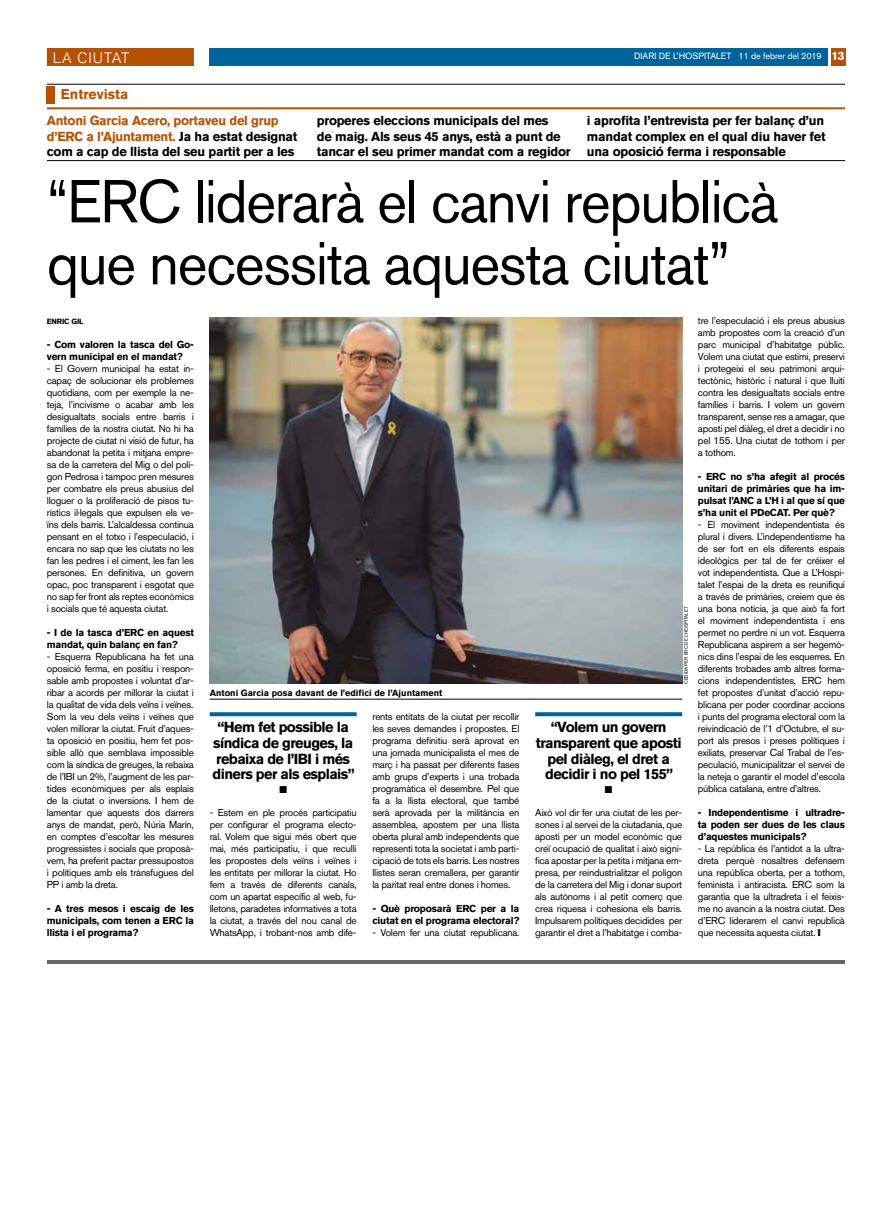
<style>
.page{position:relative;width:893px;height:1220px;background:#fff}
.page>*{position:absolute;margin:0;border:0;box-sizing:border-box;transform-origin:0 0}
.t1{font:60px/62px "Akzidenz Grotesk BQ";letter-spacing:-.02em;color:#000;scale:.95 1}
.t2{font:300 15px "Akzidenz Grotesk BQ";letter-spacing:.06em;color:#fff}
.t3{font:700 14.5px/15.7px "Akzidenz Grotesk BQ";letter-spacing:-.04em;color:#000;text-align:center}
.t4{font:700 14px "Akzidenz Grotesk BQ";color:#b55103}
.t5{font:700 13px/15.5px "Akzidenz Grotesk BQ";letter-spacing:-.02em;color:#000}
.t6{font:700 13px/15.5px "Akzidenz Grotesk BQ";letter-spacing:-.02em;color:#b55103}
.t7{font:10px/12px "Akzidenz Grotesk BQ";letter-spacing:-.025em;color:#000;text-align:justify}
.t8{font:700 10px/12px "Akzidenz Grotesk BQ";letter-spacing:-.025em;color:#000}
.t9{font:10px "Zapf Dingbats ITC";color:#000}
.t10{font:700 9px "Akzidenz Grotesk BQ";color:#000}
.t11{font:9px "Akzidenz Grotesk BQ";color:#fff}
.t12{font:700 7.5px "Akzidenz Grotesk BQ";letter-spacing:-.02em;color:#000}
.t13{font:5px "Akzidenz Grotesk BQ";color:#000;scale:.94 1}
.s1{font-style:inherit}
.s2{font-weight:700;font-size:12px}
.s3{color:#000}
</style>
<div class="page">
<div style="left:210px;top:48px;width:618px;height:18px;background:#00649c"></div>
<div style="left:831px;top:48px;width:14px;height:18px;background:#b55103"></div>
<div style="left:47px;top:48px;width:147px;height:18px;background:#b55103"></div>
<hr style="left:47px;top:960px;width:798px;height:4px;background:#666">
<img style="left:210px;top:317px;width:472px;height:367px">
<hr style="left:210px;top:699px;width:472px;height:1px;background:#000">
<svg style="left:210px;top:712px;width:147px;height:4px"></svg>
<hr style="left:47px;top:84px;width:798px;height:1px;background:#000">
<div style="left:47px;top:87px;width:8px;height:17px;background:#b55103"></div>
<hr style="left:47px;top:107px;width:798px;height:2px;background:#b55103">
<hr style="left:47px;top:160px;width:798px;height:1px;background:#000">
<svg style="left:535px;top:712px;width:147px;height:4px"></svg>
<h2 class="t2" style="left:53px;top:49px;width:78px">LA CIUTAT</h2>
<p class="t11" style="left:634px;top:51px;width:212px">DIARI DE L’HOSPITALET <span class="s1">11 de febrer del 2019</span> <span class="s2">13</span></p>
<h3 class="t4" style="left:61px;top:86px;width:69px">Entrevista</h3>
<h3 class="t6" style="left:47px;top:113px;width:252px">Antoni Garcia Acero, portaveu del grup d’ERC a l’Ajuntament. <span class="s3">Ja ha estat designat com a cap de llista del seu partit per a les</span></h3>
<h3 class="t5" style="left:317px;top:113px;width:255px">properes eleccions municipals del mes<br>de maig. Als seus 45 anys, està a punt de tancar el seu primer mandat com a regidor</h3>
<h3 class="t5" style="left:587px;top:113px;width:240px">i aprofita l’entrevista per fer balanç d’un mandat complex en el qual diu haver fet una oposició ferma i responsable</h3>
<h1 class="t1" style="left:47px;top:170px;width:771px">“ERC liderarà el canvi republicà que necessita aquesta ciutat”</h1>
<p class="t12" style="left:47px;top:317px;width:38px">ENRIC GIL</p>
<p class="t8" style="left:47px;top:339px;width:148px">- Com valoren la tasca del Go&shy;vern municipal en el mandat?</p>
<p class="t7" style="left:47px;top:362px;width:149px">- El Govern municipal ha estat in&shy;capaç de solucionar els problemes quotidians, com per exemple la ne&shy;teja, l’incivisme o acabar amb les desigualtats socials entre barris i famílies de la nostra ciutat. No hi ha projecte de ciutat ni visió de futur, ha abandonat la petita i mitjana empre&shy;sa de la carretera del Mig o del polí&shy;gon Pedrosa i tampoc pren mesures per combatre els preus abusius del lloguer o la proliferació de pisos tu&shy;rístics il·legals que expulsen els ve&shy;ïns dels barris. L’alcaldessa continua pensant en el totxo i l’especulació, i encara no sap que les ciutats no les fan les pedres i el ciment, les fan les persones. En definitiva, un govern opac, poc transparent i esgotat que no sap fer front als reptes econòmics i socials que té aquesta ciutat.</p>
<p class="t8" style="left:47px;top:627px;width:149px">- I de la tasca d’ERC en aquest mandat, quin balanç en fan?</p>
<p class="t7" style="left:47px;top:650px;width:149px">- Esquerra Republicana ha fet una oposició ferma, en positiu i respon&shy;sable amb propostes i voluntat d’ar&shy;ribar a acords per millorar la ciutat i la qualitat de vida dels veïns i veïnes.<br>Som la veu dels veïns i veïnes que volen millorar la ciutat. Fruit d’aques&shy;ta oposició en positiu, hem fet pos&shy;sible allò que semblava impossible com la síndica de greuges, la rebaixa de l’IBI un 2%, l’augment de les par&shy;tides econòmiques per als esplais de la ciutat o inversions. I hem de lamentar que aquests dos darrers anys de mandat, però, Núria Marín, en comptes d’escoltar les mesures progressistes i socials que proposà&shy;vem, ha preferit pactar pressupostos i polítiques amb els trànsfugues del PP i amb la dreta.</p>
<p class="t8" style="left:47px;top:903px;width:149px;text-align:justify">- A tres mesos i escaig de les municipals, com tenen a ERC la llista i el programa?</p>
<p class="t10" style="left:210px;top:688px;width:234px">Antoni Garcia posa davant de l’edifici de l’Ajuntament</p>
<h3 class="t3" style="left:213px;top:719px;width:144px">“Hem fet possible la síndica de greuges, la rebaixa de l’IBI i més diners per als esplais”</h3>
<p class="t9" style="left:279px;top:785px;width:9px">■</p>
<p class="t7" style="left:372px;top:710px;width:149px">rents entitats de la ciutat per recollir les seves demandes i propostes. El programa definitiu serà aprovat en una jornada municipalista el mes de març i ha passat per diferents fases amb grups d’experts i una trobada programàtica el desembre. Pel que fa a la llista electoral, que també serà aprovada per la militància en assemblea, apostem per una llista oberta plural amb independents que representi tota la societat i amb parti&shy;cipació de tots els barris. Les nostres llistes seran cremallera, per garantir la paritat real entre dones i homes.</p>
<p class="t8" style="left:372px;top:903px;width:149px">- Què proposarà ERC per a la ciutat en el programa electoral?</p>
<p class="t7" style="left:372px;top:926px;width:149px">- Volem fer una ciutat republicana.</p>
<p class="t7" style="left:210px;top:806px;width:149px">- Estem en ple procés participatiu per configurar el programa electo&shy;ral. Volem que sigui més obert que mai, més participatiu, i que reculli les propostes dels veïns i veïnes i les entitats per millorar la ciutat. Ho fem a través de diferents canals, com un apartat específic al web, fu&shy;lletons, paradetes informatives a tota la ciutat, a través del nou canal de WhatsApp, i trobant-nos amb dife-</p>
<p class="t13" style="left:683px;top:684px;width:84px;rotate:-90deg">CEDIDA PER ERC DE L’HOSPITALET</p>
<h3 class="t3" style="left:536px;top:719px;width:147px">“Volem un govern transparent que aposti pel diàleg, el dret a decidir i no pel 155”</h3>
<p class="t9" style="left:605px;top:785px;width:9px">■</p>
<p class="t7" style="left:535px;top:806px;width:149px">Això vol dir fer una ciutat de les per&shy;sones i al servei de la ciutadania, que aposti per un model econòmic que creï ocupació de qualitat i això signi&shy;fica apostar per la petita i mitjana em&shy;presa, per reindustrialitzar el polígon de la carretera del Mig i donar suport als autònoms i al petit comerç que crea riquesa i cohesiona els barris.<br>Impulsarem polítiques decidides per garantir el dret a l’habitatge i comba-</p>
<p class="t7" style="left:698px;top:314px;width:149px">tre l’especulació i els preus abusius amb propostes com la creació d’un parc municipal d’habitatge públic.<br>Volem una ciutat que estimi, preservi i protegeixi el seu patrimoni arqui&shy;tectònic, històric i natural i que lluiti contra les desigualtats socials entre famílies i barris. I volem un govern transparent, sense res a amagar, que aposti pel diàleg, el dret a decidir i no pel 155. Una ciutat de tothom i per a tothom.</p>
<p class="t8" style="left:698px;top:471px;width:149px;text-align:justify">- ERC no s’ha afegit al procés unitari de primàries que ha im&shy;pulsat l’ANC a L’H i al que sí que s’ha unit el PDeCAT. Per què?</p>
<p class="t7" style="left:698px;top:518px;width:149px">- El moviment independentista és plural i divers. L’independentisme ha de ser fort en els diferents espais ideològics per tal de fer créixer el vot independentista. Que a L’Hospi&shy;talet l’espai de la dreta es reunifiqui a través de primàries, creiem que és una bona notícia, ja que això fa fort el moviment independentista i ens permet no perdre ni un vot. Esquerra Republicana aspirem a ser hegemò&shy;nics dins l’espai de les esquerres. En diferents trobades amb altres forma&shy;cions independentistes, ERC hem fet propostes d’unitat d’acció repu&shy;blicana per poder coordinar accions i punts del programa electoral com la reivindicació de l’1 d’Octubre, el su&shy;port als presos i preses polítiques i exiliats, preservar Cal Trabal de l’es&shy;peculació, municipalitzar el servei de la neteja o garantir el model d’escola pública catalana, entre d’altres.</p>
<p class="t8" style="left:698px;top:807px;width:149px;text-align:justify">- Independentisme i ultradre&shy;ta poden ser dues de les claus d’aquestes municipals?</p>
<p class="t7" style="left:698px;top:842px;width:149px">- La república és l’antídot a la ultra&shy;dreta perquè nosaltres defensem una república oberta, per a tothom, feminista i antiracista. ERC som la garantia que la ultradreta i el feixis&shy;me no avancin a la nostra ciutat. Des d’ERC liderarem el canvi republicà que necessita aquesta ciutat.</p>
</div>
